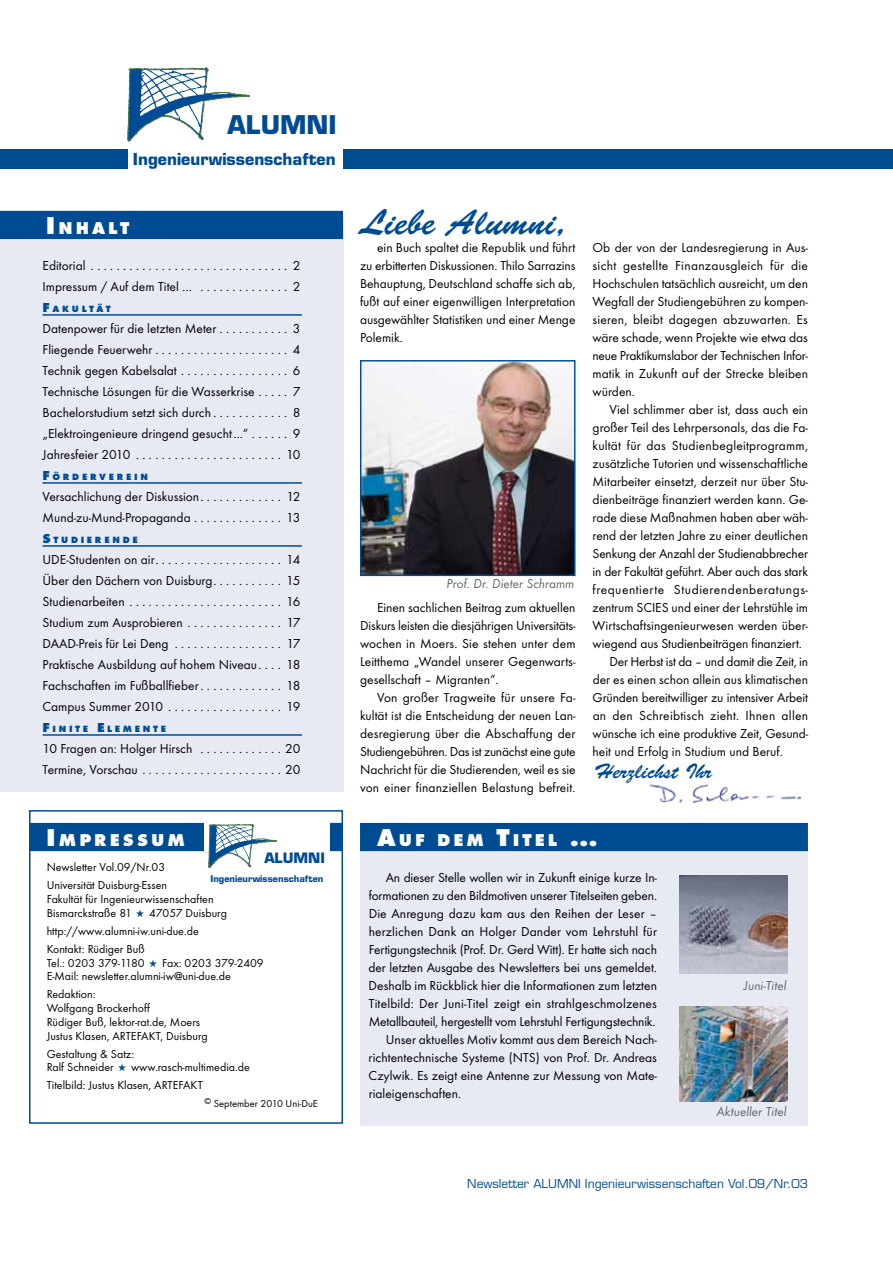
<style>
.page{position:relative;width:893px;height:1263px;background:#fff}
.page>*{position:absolute;margin:0;border:0;box-sizing:border-box;transform-origin:0 0}
.t1{font:36px "Brush Script Std";color:#004c93}
.t2{font:700 25.2px "Eurostile";color:#004c93}
.t3{font:21px "Brush Script Std";color:#004c93}
.t4{font:700 expanded 17.85px "Futura T";letter-spacing:.17em;color:#fff}
.t5{font:700 16.05px "Eurostile";color:#004c93}
.t6{font:700 13.95px "Eurostile";color:#004c93}
.t7{font:13.5px/18px "Futura T Boo";color:#000;text-align:justify}
.t8{font:13.5px "Futura T Boo Obl";color:#646567}
.t9{font:13.5px "Futura T Boo";letter-spacing:.04em;color:#000}
.t10{font:13.5px "Futura T Boo";letter-spacing:-.02em;color:#000}
.t11{font:13.5px "Futura T Boo";letter-spacing:.02em;color:#000}
.t12{font:12px/13.8px "Futura T Boo";color:#000}
.t13{font:12px "Eurostile";color:#004c93}
.t14{font:10.5px "Futura T Boo";color:#000}
.t15{font:700 expanded 9.45px "Futura T";letter-spacing:.285em;color:#004c93}
.t16{font:700 9px "Eurostile";color:#004c93}
.s1{font-size:25.35px}
.s2{font-size:13.5px}
.s3{color:#004c93}
</style>
<div class="page">
<svg style="left:128px;top:67px;width:122px;height:74px"></svg>
<img style="left:649px;top:784px;width:153px;height:19px">
<div style="left:0;top:218px;width:343px;height:574px;background:#e7e9f3"></div>
<div style="left:360px;top:828px;width:448px;height:297px;background:#e7e9f3"></div>
<div style="left:0;top:211px;width:343px;height:28px;background:#004c93"></div>
<div style="left:360px;top:823px;width:448px;height:28px;background:#004c93"></div>
<hr style="left:43px;top:314px;width:259px;height:2px;background:#004c93">
<hr style="left:43px;top:482px;width:259px;height:2px;background:#004c93">
<hr style="left:43px;top:545px;width:259px;height:2px;background:#004c93">
<hr style="left:43px;top:734px;width:259px;height:2px;background:#004c93">
<div style="left:29px;top:810px;width:314px;height:314px;background:#fff;border:2px solid #004c93"></div>
<div style="left:29px;top:823px;width:313px;height:28px;background:#004c93"></div>
<div style="left:205px;top:821px;width:125px;height:67px;background:#fff"></div>
<svg style="left:209px;top:824px;width:68px;height:44px"></svg>
<div style="left:343px;top:149px;width:550px;height:20px;background:#004c93"></div>
<div style="left:0;top:149px;width:128px;height:20px;background:#004c93"></div>
<img style="left:362px;top:362px;width:211px;height:212px">
<div style="left:360px;top:360px;width:215px;height:216px;border:1px solid #004c93"></div>
<img style="left:679px;top:1006px;width:109px;height:95px">
<img style="left:679px;top:875px;width:109px;height:99px">
<h2 class="t2" style="left:227px;top:109px;width:111px">ALUMNI</h2>
<p class="t5" style="left:133px;top:149px;width:204px">Ingenieurwissenschaften</p>
<h3 class="t4" style="left:46px;top:217px;width:85px"><span class="s1">I</span>NHALT</h3>
<p class="t7" style="left:43px;top:255px;width:259px;line-height:21px">Editorial . . . . . . . . . . . . . . . . . . . . . . . . . . . . . . . . 2<br>Impressum/AufdemTitel… . .............. 2</p>
<p class="t15" style="left:43px;top:303px;width:70px"><span class="s2">F</span> AKULTÄT</p>
<p class="t7" style="left:43px;top:320px;width:178px">Datenpower für die letzten Meter ...........</p>
<p class="t7" style="left:43px;top:318px;width:259px;line-height:21px;text-indent:250px">3<br>Fliegende Feuerwehr . . . . . . . . . . . . . . . . . . . . . 4<br>Technik gegen Kabelsalat . . . . . . . . . . . . . . . . . . 6<br>Technische Lösungen für die Wasserkrise . . . . . . 7<br>Bachelorstudium setzt sich durch . . . . . . . . . . . . 8 „Elektroingenieure dringend gesucht ...“ . . . . . . . 9<br>Jahresfeier 2010 . . . . . . . . . . . . . . . . . . . . . . . . 10</p>
<p class="t15" style="left:43px;top:471px;width:107px"><span class="s2">F</span> ÖRDERVEREI N</p>
<p class="t7" style="left:43px;top:486px;width:259px;line-height:21px">Versachlichung der Diskussion . . . . . . . . . . . . . 12<br>Mund-zu-Mund-Propaganda ..............</p>
<p class="t7" style="left:286px;top:509px;width:16px">13</p>
<p class="t15" style="left:43px;top:534px;width:97px"><span class="s2">S</span>TUDI ERENDE</p>
<p class="t7" style="left:43px;top:549px;width:259px;line-height:21px">UDE-Studenten on air . . . . . . . . . . . . . . . . . . . . 14<br>Über den Dächern von Duisburg . . . . . . . . . . . 15<br>Studienarbeiten . ........................ 16<br>Studium zum Ausprobieren . . . . . . . . . . . . . . . . 17<br>DAAD-Preis für Lei Deng . . . . . . . . . . . . . . . . . . 17<br>Praktische Ausbildung auf hohem Niveau . . . . 18<br>Fachschaften im Fußballfieber . . . . . . . . . . . . . 18<br>CampusSummer2010 . .................. 19</p>
<p class="t15" style="left:43px;top:723px;width:125px"><span class="s2">F</span> I NI TE <span class="s2">E</span> LEMENTE</p>
<p class="t7" style="left:43px;top:738px;width:259px;line-height:21px">10 Fragen an: Holger Hirsch . . . . . . . . . . . . . . 20<br>Termine,Vorschau . ......................20</p>
<h3 class="t4" style="left:46px;top:829px;width:140px"><span class="s1">I</span>MPRESS UM</h3>
<p class="t12" style="left:47px;top:859px;width:122px;line-height:18px">Newsletter Vol.09/Nr.03<br>Universität Duisburg-Essen</p>
<p class="t12" style="left:47px;top:892px;width:182px">Fakultät für Ingenieurwissenschaften<br>Bismarckstraße 81 <span class="s3">★</span> 47057 Duisburg</p>
<p class="t12" style="left:47px;top:922px;width:154px;line-height:18px">http://www.alumni-iw.uni-due.de<br>Kontakt: Rüdiger Buß</p>
<p class="t12" style="left:47px;top:956px;width:219px">Tel.: 0203 379-1180 <span class="s3">★</span> Fax: 0203 379-2409<br>E-Mail: newsletter.alumni-iw@uni-due.de</p>
<p class="t12" style="left:47px;top:988px;width:163px">Redaktion:<br>Wolfgang Brockerhoff<br>Rüdiger Buß, lektor-rat.de, Moers<br>Justus Klasen, ARTEFAKT, Duisburg</p>
<p class="t12" style="left:47px;top:1047px;width:205px">Gestaltung &amp; Satz:<br>Ralf Schneider <span class="s3">★</span> www.rasch-multimedia.de</p>
<p class="t12" style="left:47px;top:1078px;width:158px">Titelbild: Justus Klasen, ARTEFAKT</p>
<p class="t14" style="left:204px;top:1098px;width:115px"><sup>©</sup> September 2010 Uni-DuE</p>
<p class="t6" style="left:264px;top:849px;width:62px">ALUMNI</p>
<p class="t16" style="left:210px;top:873px;width:114px">Ingenieurwissenschaften</p>
<h1 class="t1" style="left:360px;top:202px;width:208px">Liebe Alumni,</h1>
<p class="t7" style="left:360px;top:239px;width:217px;text-indent:17px">ein Buch spaltet die Republik und führt zu erbitterten Diskussionen. Thilo Sarrazins Behauptung, Deutschland schaffe sich ab, fußt auf einer eigenwilligen Interpretation ausgewählter Statistiken und einer Menge Polemik.</p>
<p class="t8" style="left:446px;top:576px;width:130px">Prof. Dr. Dieter Schramm</p>
<p class="t7" style="left:360px;top:599px;width:217px;text-indent:17px">Einen sachlichen Beitrag zum aktuellen Diskurs leisten die diesjährigen Universitäts&shy;wochen in Moers. Sie stehen unter dem Leitthema „Wandel unserer Gegenwarts&shy;gesellschaft – Migranten“.</p>
<p class="t7" style="left:360px;top:689px;width:217px;text-indent:17px">Von großer Tragweite für unsere Fa&shy;kultät ist die Entscheidung der neuen Lan&shy;desregierung über die Abschaffung der Studiengebühren. Das ist zunächst eine gute Nachricht für die Studierenden, weil es sie von einer finanziellen Belastung befreit.</p>
<p class="t7" style="left:593px;top:239px;width:217px">Ob der von der Landesregierung in Aus&shy;sicht gestellte Finanzausgleich für die Hochschulen tatsächlich ausreicht, um den Wegfall der Studiengebühren zu kompen&shy;sieren, bleibt dagegen abzuwarten. Es wäre schade, wenn Projekte wie etwa das neue Praktikumslabor der Technischen Infor&shy;matik in Zukunft auf der Strecke bleiben würden.</p>
<p class="t7" style="left:610px;top:401px;width:200px">Viel schlimmer aber ist, dass auch ein</p>
<p class="t7" style="left:593px;top:419px;width:217px">großer Teil des Lehrpersonals, das die Fa-</p>
<p class="t7" style="left:593px;top:437px;width:217px">kultät für das Studienbegleitprogramm,</p>
<p class="t7" style="left:593px;top:455px;width:217px">zusätzliche Tutorien und wissenschaftliche</p>
<p class="t7" style="left:593px;top:473px;width:217px">Mitarbeiter einsetzt, derzeit nur über Stu-</p>
<p class="t7" style="left:593px;top:491px;width:217px">dienbeiträge finanziert werden kann. Ge-</p>
<p class="t7" style="left:593px;top:509px;width:217px">rade diese Maßnahmen haben aber wäh-</p>
<p class="t7" style="left:593px;top:527px;width:217px">rend der letzten Jahre zu einer deutlichen</p>
<p class="t7" style="left:593px;top:544px;width:217px">Senkung der Anzahl der Studienabbrecher</p>
<p class="t7" style="left:593px;top:562px;width:217px">in der Fakultät geführt. Aber auch das stark</p>
<p class="t9" style="left:593px;top:582px;width:217px">frequentierte Studierendenberatungs-</p>
<p class="t7" style="left:593px;top:598px;width:217px">zentrum SCIES und einer der Lehrstühle im</p>
<p class="t7" style="left:593px;top:616px;width:217px">Wirtschaftsingenieurwesen werden über-</p>
<p class="t7" style="left:593px;top:634px;width:209px">wiegend aus Studienbeiträgen finanziert.</p>
<p class="t10" style="left:610px;top:654px;width:200px">Der Herbst ist da – und damit die Zeit, in</p>
<p class="t7" style="left:593px;top:670px;width:217px">der es einen schon allein aus klimatischen</p>
<p class="t7" style="left:593px;top:688px;width:217px">Gründen bereitwilliger zu intensiver Arbeit</p>
<p class="t11" style="left:593px;top:708px;width:217px">an den Schreibtisch zieht. Ihnen allen</p>
<p class="t7" style="left:593px;top:724px;width:217px">wünsche ich eine produktive Zeit, Gesund-</p>
<p class="t7" style="left:593px;top:742px;width:190px">heit und Erfolg in Studium und Beruf.</p>
<h3 class="t3" style="left:594px;top:760px;width:120px">Herzlichst Ihr</h3>
<h3 class="t4" style="left:377px;top:829px;width:222px"><span class="s1">A</span>UF DEM <span class="s1">T</span>I TEL <span class="s1">…</span></h3>
<p class="t7" style="left:386px;top:869px;width:273px">An dieser Stelle wollen wir in Zukunft einige kurze In-</p>
<p class="t7" style="left:369px;top:887px;width:288px">formationen zu den Bildmotiven unserer Titelseiten geben.</p>
<p class="t7" style="left:369px;top:905px;width:290px">Die Anregung dazu kam aus den Reihen der Leser –</p>
<p class="t7" style="left:369px;top:923px;width:290px">herzlichen Dank an Holger Dander vom Lehrstuhl für</p>
<p class="t7" style="left:369px;top:941px;width:290px">Fertigungstechnik (Prof. Dr. Gerd Witt). Er hatte sich nach</p>
<p class="t7" style="left:369px;top:959px;width:288px">der letzten Ausgabe des Newsletters bei uns gemeldet.</p>
<p class="t7" style="left:369px;top:977px;width:290px">Deshalb im Rückblick hier die Informationen zum letzten</p>
<p class="t7" style="left:369px;top:995px;width:290px">Titelbild: Der Juni-Titel zeigt ein strahlgeschmolzenes</p>
<p class="t7" style="left:369px;top:1013px;width:287px">Metallbauteil, hergestellt vom Lehrstuhl Fertigungstechnik.</p>
<p class="t7" style="left:386px;top:1031px;width:273px">Unser aktuelles Motiv kommt aus dem Bereich Nach-</p>
<p class="t7" style="left:369px;top:1049px;width:290px">richtentechnische Systeme (NTS) von Prof. Dr. Andreas</p>
<p class="t7" style="left:369px;top:1067px;width:290px">Czylwik. Es zeigt eine Antenne zur Messung von Mate-</p>
<p class="t7" style="left:369px;top:1085px;width:92px">rialeigenschaften.</p>
<p class="t8" style="left:743px;top:978px;width:45px">Juni-Titel</p>
<p class="t8" style="left:716px;top:1104px;width:72px">Aktueller Titel</p>
<p class="t13" style="left:467px;top:1176px;width:342px">Newsletter ALUMNI Ingenieurwissenschaften Vol.09/Nr.03</p>
</div>
